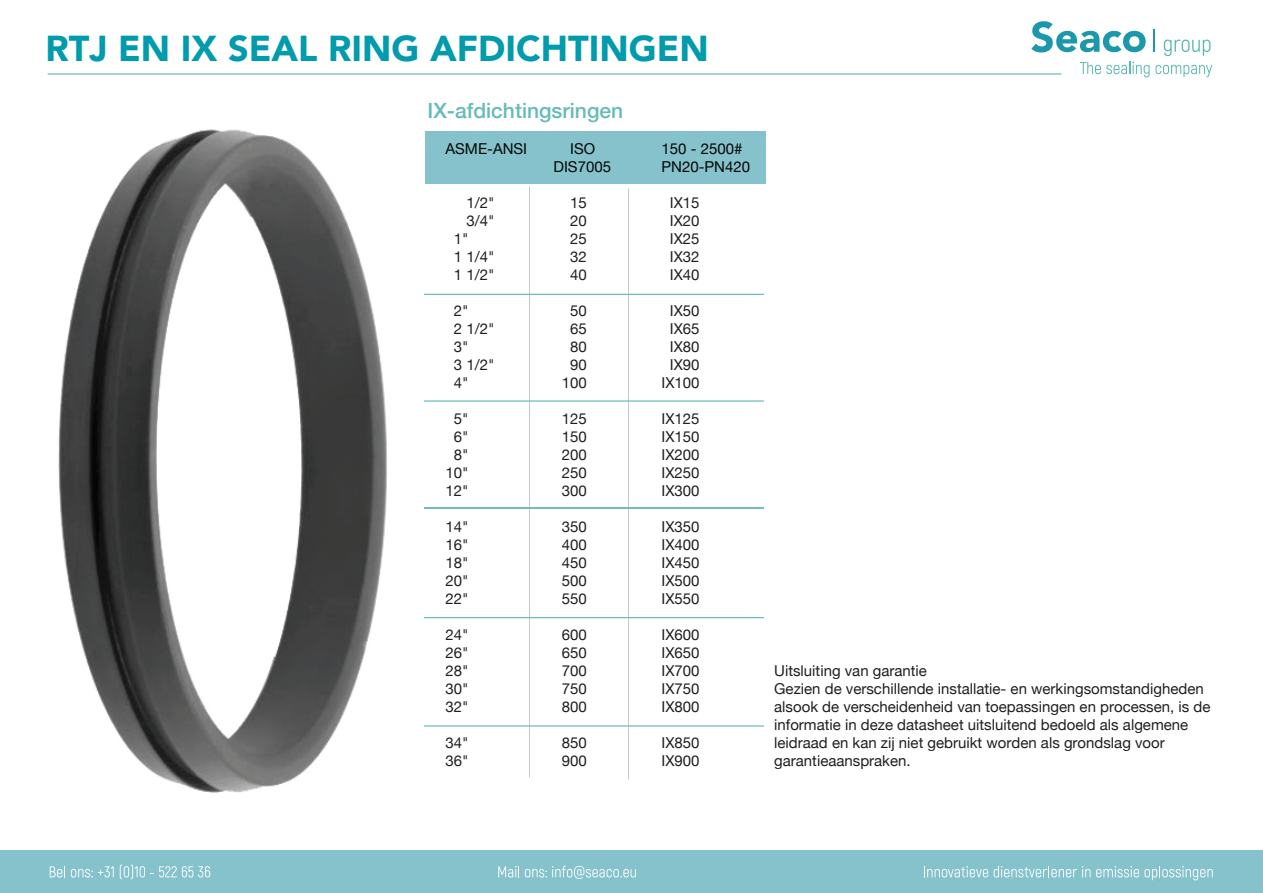
<style>
.page{position:relative;width:1263px;height:893px;background:#fff}
.page>*{position:absolute;margin:0;border:0;box-sizing:border-box;transform-origin:0 0}
.t1{font:900 36px "Avenir";color:#009bac}
.t2{font:500 21px "Helvetica Neue";color:#66bbb9}
.t3{font:15px/18px "Helvetica Neue";color:#211e1e}
.t4{font:15px "Helvetica Neue";color:#040503}
</style>
<div class="page">
<hr style="left:48px;top:73px;width:1013px;height:2px;background:#66bbb9">
<svg style="left:1031px;top:21px;width:115px;height:31px"></svg>
<svg style="left:1164px;top:40px;width:46px;height:16px"></svg>
<hr style="left:1153px;top:29px;width:2px;height:23px;background:#1d97aa">
<svg style="left:1080px;top:62px;width:69px;height:15px"></svg>
<svg style="left:1155px;top:65px;width:57px;height:12px"></svg>
<div style="left:0;top:850px;width:1263px;height:43px;background:#85c2cc"></div>
<svg style="left:50px;top:866px;width:15px;height:11px"></svg>
<svg style="left:71px;top:866px;width:43px;height:11px"></svg>
<svg style="left:120px;top:864px;width:90px;height:15px"></svg>
<svg style="left:498px;top:866px;width:21px;height:11px"></svg>
<svg style="left:525px;top:866px;width:111px;height:13px"></svg>
<svg style="left:924px;top:866px;width:64px;height:11px"></svg>
<svg style="left:994px;top:866px;width:96px;height:11px"></svg>
<svg style="left:1096px;top:866px;width:117px;height:14px"></svg>
<div style="left:424px;top:131px;width:341px;height:53px;background:#85c2cc"></div>
<img style="left:58px;top:129px;width:329px;height:664px">
<hr style="left:424px;top:294px;width:340px;height:1px;background:#66bbb9">
<hr style="left:424px;top:400px;width:340px;height:2px;background:#66bbb9">
<hr style="left:424px;top:507px;width:340px;height:2px;background:#66bbb9">
<hr style="left:424px;top:617px;width:340px;height:1px;background:#66bbb9">
<hr style="left:424px;top:725px;width:340px;height:2px;background:#66bbb9">
<h1 class="t1" style="left:45px;top:25px;width:665px">RTJ EN IX SEAL RING AFDICHTINGEN</h1>
<h2 class="t2" style="left:427px;top:98px;width:197px">IX-afdichtingsringen</h2>
<p class="t4" style="left:445px;top:140px;width:83px">ASME-ANSI</p>
<p class="t4" style="left:570px;top:140px;width:27px">ISO</p>
<p class="t4" style="left:661px;top:140px;width:82px">150 - 2500#</p>
<p class="t4" style="left:553px;top:158px;width:59px">DIS7005</p>
<p class="t4" style="left:661px;top:158px;width:90px">PN20-PN420</p>
<p class="t3" style="left:466px;top:193px;width:30px">1/2"</p>
<p class="t3" style="left:570px;top:193px;width:18px">15</p>
<p class="t3" style="left:670px;top:193px;width:31px">IX15</p>
<p class="t3" style="left:466px;top:211px;width:30px">3/4"</p>
<p class="t3" style="left:570px;top:211px;width:18px">20</p>
<p class="t3" style="left:670px;top:211px;width:31px">IX20</p>
<p class="t3" style="left:454px;top:229px;width:16px">1"</p>
<p class="t3" style="left:570px;top:229px;width:18px">25</p>
<p class="t3" style="left:670px;top:229px;width:31px">IX25</p>
<p class="t3" style="left:454px;top:247px;width:42px">1 1/4"</p>
<p class="t3" style="left:570px;top:247px;width:18px">32</p>
<p class="t3" style="left:670px;top:247px;width:31px">IX32</p>
<p class="t3" style="left:454px;top:265px;width:42px">1 1/2"</p>
<p class="t3" style="left:570px;top:265px;width:18px">40</p>
<p class="t3" style="left:670px;top:265px;width:31px">IX40</p>
<p class="t3" style="left:454px;top:301px;width:16px">2"</p>
<p class="t3" style="left:570px;top:301px;width:18px">50</p>
<p class="t3" style="left:670px;top:301px;width:31px">IX50</p>
<p class="t3" style="left:454px;top:319px;width:42px">2 1/2"</p>
<p class="t3" style="left:570px;top:319px;width:18px">65</p>
<p class="t3" style="left:670px;top:319px;width:31px">IX65</p>
<p class="t3" style="left:454px;top:337px;width:16px">3"</p>
<p class="t3" style="left:570px;top:337px;width:18px">80</p>
<p class="t3" style="left:670px;top:337px;width:31px">IX80</p>
<p class="t3" style="left:454px;top:355px;width:42px">3 1/2"</p>
<p class="t3" style="left:570px;top:355px;width:18px">90</p>
<p class="t3" style="left:670px;top:355px;width:31px">IX90</p>
<p class="t3" style="left:454px;top:373px;width:16px">4"</p>
<p class="t3" style="left:562px;top:373px;width:27px">100</p>
<p class="t3" style="left:661px;top:373px;width:40px">IX100</p>
<p class="t3" style="left:454px;top:409px;width:16px">5"</p>
<p class="t3" style="left:562px;top:409px;width:27px">125</p>
<p class="t3" style="left:661px;top:409px;width:40px">IX125</p>
<p class="t3" style="left:454px;top:427px;width:16px">6"</p>
<p class="t3" style="left:562px;top:427px;width:27px">150</p>
<p class="t3" style="left:661px;top:427px;width:40px">IX150</p>
<p class="t3" style="left:454px;top:445px;width:16px">8"</p>
<p class="t3" style="left:562px;top:445px;width:27px">200</p>
<p class="t3" style="left:661px;top:445px;width:40px">IX200</p>
<p class="t3" style="left:445px;top:463px;width:25px">10"</p>
<p class="t3" style="left:562px;top:463px;width:27px">250</p>
<p class="t3" style="left:661px;top:463px;width:40px">IX250</p>
<p class="t3" style="left:445px;top:481px;width:25px">12"</p>
<p class="t3" style="left:562px;top:481px;width:27px">300</p>
<p class="t3" style="left:661px;top:481px;width:40px">IX300</p>
<p class="t3" style="left:445px;top:517px;width:25px">14"</p>
<p class="t3" style="left:562px;top:517px;width:27px">350</p>
<p class="t3" style="left:661px;top:517px;width:40px">IX350</p>
<p class="t3" style="left:445px;top:535px;width:25px">16"</p>
<p class="t3" style="left:562px;top:535px;width:27px">400</p>
<p class="t3" style="left:661px;top:535px;width:40px">IX400</p>
<p class="t3" style="left:445px;top:553px;width:25px">18"</p>
<p class="t3" style="left:562px;top:553px;width:27px">450</p>
<p class="t3" style="left:661px;top:553px;width:40px">IX450</p>
<p class="t3" style="left:445px;top:571px;width:25px">20"</p>
<p class="t3" style="left:562px;top:571px;width:27px">500</p>
<p class="t3" style="left:661px;top:571px;width:40px">IX500</p>
<p class="t3" style="left:445px;top:589px;width:25px">22"</p>
<p class="t3" style="left:562px;top:589px;width:27px">550</p>
<p class="t3" style="left:661px;top:589px;width:40px">IX550</p>
<p class="t3" style="left:445px;top:625px;width:25px">24"</p>
<p class="t3" style="left:562px;top:625px;width:27px">600</p>
<p class="t3" style="left:661px;top:625px;width:40px">IX600</p>
<p class="t3" style="left:445px;top:643px;width:25px">26"</p>
<p class="t3" style="left:562px;top:643px;width:27px">650</p>
<p class="t3" style="left:661px;top:643px;width:40px">IX650</p>
<p class="t3" style="left:445px;top:661px;width:25px">28"</p>
<p class="t3" style="left:562px;top:661px;width:27px">700</p>
<p class="t3" style="left:661px;top:661px;width:40px">IX700</p>
<p class="t3" style="left:445px;top:679px;width:25px">30"</p>
<p class="t3" style="left:562px;top:679px;width:27px">750</p>
<p class="t3" style="left:661px;top:679px;width:40px">IX750</p>
<p class="t3" style="left:445px;top:697px;width:25px">32"</p>
<p class="t3" style="left:562px;top:697px;width:27px">800</p>
<p class="t3" style="left:661px;top:697px;width:40px">IX800</p>
<p class="t3" style="left:445px;top:733px;width:25px">34"</p>
<p class="t3" style="left:562px;top:733px;width:27px">850</p>
<p class="t3" style="left:661px;top:733px;width:40px">IX850</p>
<p class="t3" style="left:445px;top:751px;width:25px">36"</p>
<p class="t3" style="left:562px;top:751px;width:27px">900</p>
<p class="t3" style="left:661px;top:751px;width:40px">IX900</p>
<p class="t3" style="left:774px;top:661px;width:438px">Uitsluiting van garantie<br>Gezien de verschillende installatie- en werkingsomstandigheden alsook de verscheidenheid van toepassingen en processen, is de informatie in deze datasheet uitsluitend bedoeld als algemene leidraad en kan zij niet gebruikt worden als grondslag voor garantieaanspraken.</p>
</div>
